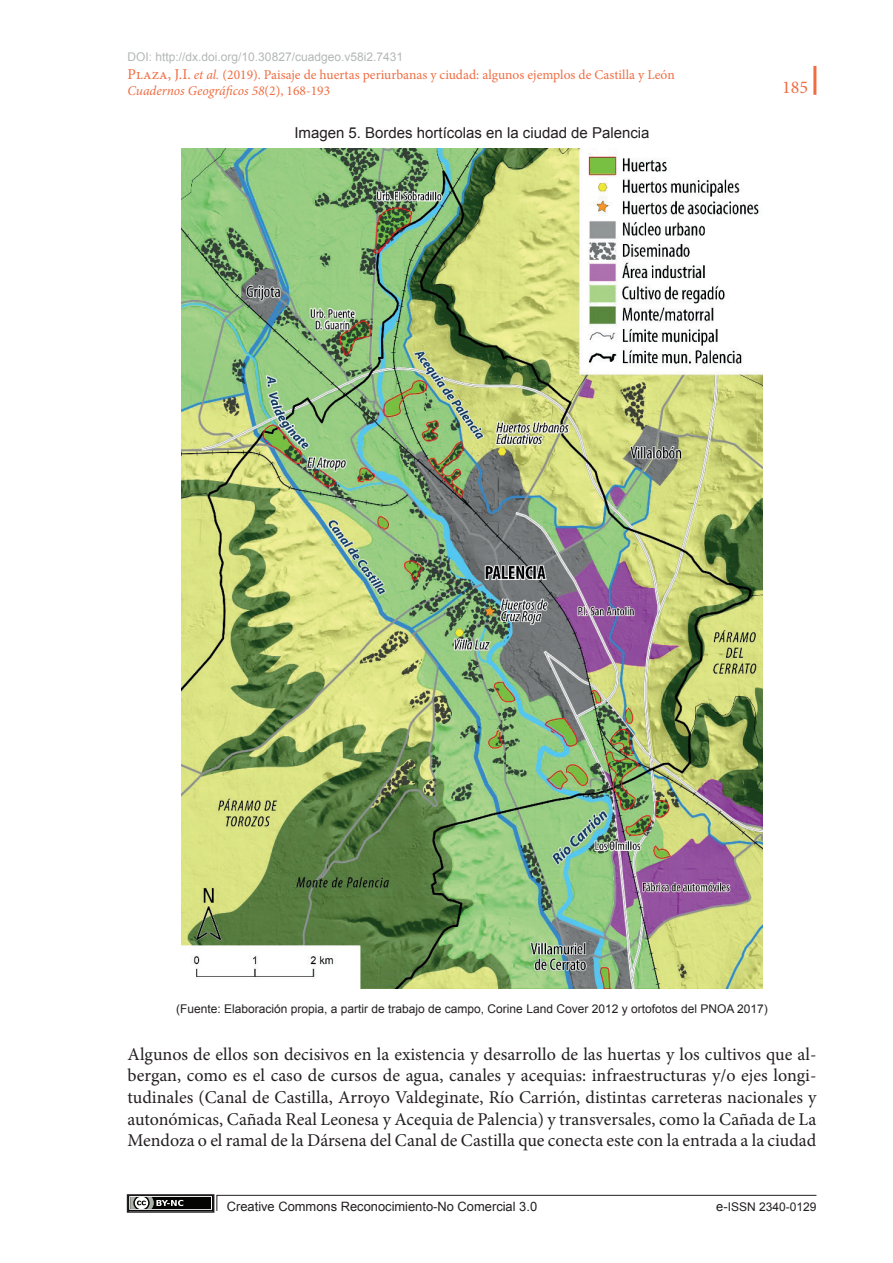
<style>
.page{position:relative;width:893px;height:1263px;background:#fff}
.page>*{position:absolute;margin:0;border:0;box-sizing:border-box;transform-origin:0 0}
.t1{font:18px/21.6px "Minion Pro";color:#231f20;text-align:justify}
.t2{font:18px "Minion Pro";color:#ef6d42}
.t3{font:15px "Arial";color:#231f20}
.t4{font:13.5px/16.2px "Minion Pro";color:#ef6d42}
.t5{font:12.9px "Arial";color:#231f20}
.t6{font:12px "Arial";color:#231f20}
.t7{font:12px "Arial";color:#b4b7b7}
.s1{font-size:15px}
.s2{font-style:italic}
.s3{font-size:12.9px}
</style>
<div class="page">
<hr style="left:813px;top:66px;width:3px;height:29px;background:#ef6d42">
<div style="left:130px;top:1197px;width:81px;height:12px;background:#040503"></div>
<svg style="left:130px;top:1197px;width:53px;height:12px"></svg>
<div style="left:127px;top:1194px;width:87px;height:19px;border:2px solid #231f20"></div>
<svg style="left:216px;top:1194px;width:601px;height:17px"></svg>
<img style="left:181px;top:149px;width:582px;height:839px">
<p class="t7" style="left:128px;top:49px;width:277px">DOI: http://dx.doi.org/10.30827/cuadgeo.v58i2.7431</p>
<p class="t4" style="left:128px;top:66px;width:549px"><span class="s1">Plaza, J.I.</span> <span class="s2">et al.</span> (2019). Paisaje de huertas periurbanas y ciudad: algunos ejemplos de Castilla y León<br><span class="s2">Cuadernos Geográficos 58</span>(2), 168-193</p>
<p class="t3" style="left:294px;top:123px;width:357px">Imagen 5. Bordes hortícolas en la ciudad de Palencia</p>
<p class="t2" style="left:782px;top:75px;width:27px">185</p>
<p class="t6" style="left:176px;top:1001px;width:593px">(Fuente: Elaboración propia, a partir de trabajo de campo, Corine Land Cover 2012 y ortofotos del PNOA 2017)</p>
<p class="t1" style="left:128px;top:1043px;width:690px">Algunos de ellos son decisivos en la existencia y desarrollo de las huertas y los cultivos que al&shy;bergan, como es el caso de cursos de agua, canales y acequias: infraestructuras y/o ejes longi&shy;tudinales (Canal de Castilla, Arroyo Valdeginate, Río Carrión, distintas carreteras nacionales y autonómicas, Cañada Real Leonesa y Acequia de Palencia) y transversales, como la Cañada de La Mendoza o el ramal de la Dársena del Canal de Castilla que conecta este con la entrada a la ciudad</p>
<p class="t5" style="left:227px;top:1198px;width:312px">Creative Commons Reconocimiento-No Comercial 3.0</p>
<p class="t6" style="left:716px;top:1199px;width:102px"><span class="s3">e-</span>ISSN 2340-0129</p>
</div>
